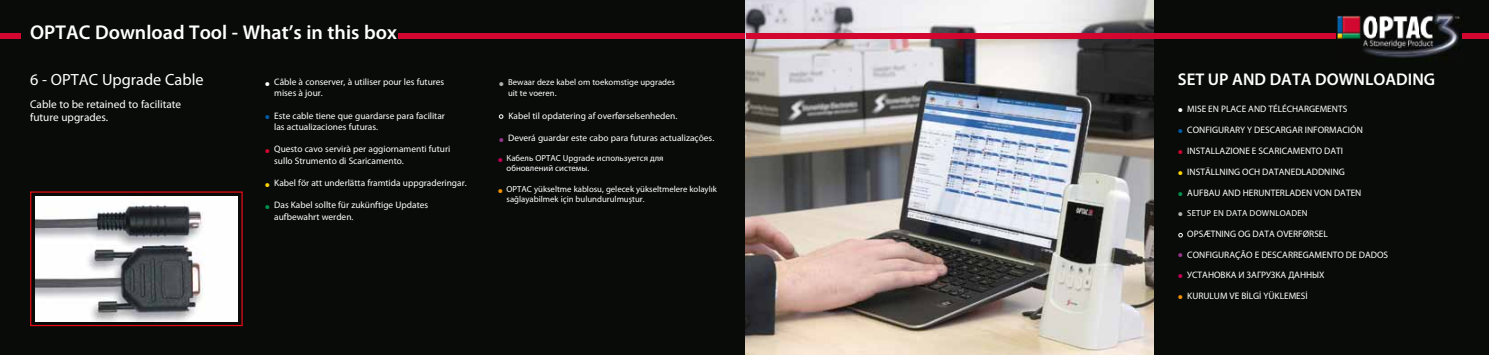
<style>
.page{position:relative;width:1489px;height:355px;background:#fff}
.page>*{position:absolute;margin:0;border:0;box-sizing:border-box;transform-origin:0 0}
.t1{font:600 20px "Myriad Pro";color:#fff}
.t2{font:600 17px "Myriad Pro";color:#fff}
.t3{font:16.25px "Myriad Pro";color:#fff}
.t4{font:11.25px/13.8px "Myriad Pro";color:#fff}
.t5{font:9.38px "Myriad Pro";color:#fff}
.t6{font:8.75px "Myriad Pro";color:#fff}
.t7{font:8.75px "Myriad Pro";letter-spacing:.02em;color:#fff}
.s1{font-size:18.75px}
.s2{font-size:18.75px;color:#005da9}
.s3{font-size:18.75px;color:#b3b2b2}
.s4{font-size:9.38px}
.s5{font-size:18.75px;color:#d30630}
.s6{font-size:18.75px;color:#ffd500}
.s7{font-size:18.75px;color:#96368b}
.s8{font-size:18.75px;color:#c60054}
.s9{font-size:18.75px;color:#f39200}
.s10{font-size:18.75px;color:#00924e}
</style>
<div class="page">
<div style="left:746px;top:0;width:743px;height:355px;background:#090b09"></div>
<div style="left:1462px;top:33px;width:27px;height:6px;background:#d30630"></div>
<img style="left:1335px;top:13px;width:125px;height:45px">
<div style="left:0;top:0;width:746px;height:355px;background:#090b09"></div>
<svg style="left:499px;top:114px;width:4px;height:5px"></svg>
<svg style="left:1178px;top:233px;width:4px;height:4px"></svg>
<div style="left:30px;top:191px;width:213px;height:135px;border:1px solid #e30b13"></div>
<img style="left:35px;top:196px;width:203px;height:125px">
<div style="left:399px;top:33px;width:347px;height:6px;background:#d30630"></div>
<div style="left:0;top:33px;width:20px;height:6px;background:#d30630"></div>
<img style="left:746px;top:0;width:407px;height:355px">
<div style="left:746px;top:33px;width:589px;height:6px;background:#d30630"></div>
<h1 class="t1" style="left:30px;top:20px;width:368px">OPTAC Download Tool - What’s in this box</h1>
<h3 class="t3" style="left:30px;top:69px;width:175px">6 - OPTAC Upgrade Cable</h3>
<p class="t4" style="left:30px;top:97px;width:153px">Cable to be retained to facilitate future upgrades.</p>
<p class="t5" style="left:265px;top:76px;width:181px"><span class="s1">•</span> Câble à conserver, à utiliser pour les futures</p>
<p class="t5" style="left:274px;top:88px;width:50px">mises à jour.</p>
<p class="t5" style="left:265px;top:110px;width:182px"><span class="s2">•</span> Este cable tiene que guardarse para facilitar</p>
<p class="t6" style="left:499px;top:77px;width:178px"><span class="s3">•</span> Bewaar deze kabel om toekomstige upgrades</p>
<p class="t6" style="left:508px;top:88px;width:50px">uit te voeren<span class="s4">.</span></p>
<p class="t5" style="left:508px;top:110px;width:170px">Kabel til opdatering af overførselsenheden.</p>
<h2 class="t2" style="left:1178px;top:68px;width:259px">SET UP AND DATA DOWNLOADING</h2>
<p class="t5" style="left:1178px;top:104px;width:171px"><span class="s1">•</span> MISE EN PLACE AND TÉLÉCHARGEMENTS</p>
<p class="t5" style="left:274px;top:121px;width:105px">las actualizaciones futuras.</p>
<p class="t5" style="left:265px;top:143px;width:187px"><span class="s5">•</span> Questo cavo servirà per aggiornamenti futuri</p>
<p class="t5" style="left:1178px;top:145px;width:167px"><span class="s5">•</span> INSTALLAZIONE E SCARICAMENTO DATI</p>
<p class="t5" style="left:274px;top:155px;width:131px">sullo Strumento di Scaricamento.</p>
<p class="t5" style="left:265px;top:177px;width:203px"><span class="s6">•</span> Kabel för att underlätta framtida uppgraderingar.</p>
<p class="t5" style="left:1178px;top:124px;width:186px"><span class="s2">•</span> CONFIGURARY Y DESCARGAR INFORMACIÓN</p>
<p class="t5" style="left:499px;top:132px;width:217px"><span class="s7">•</span> Deverá guardar este cabo para futuras actualizações.</p>
<p class="t6" style="left:498px;top:153px;width:167px"><span class="s8">•</span> Кабель OPTAC Upgrade используется для</p>
<p class="t6" style="left:507px;top:163px;width:84px">обновлений системы.</p>
<p class="t6" style="left:498px;top:184px;width:221px"><span class="s9">•</span> OPTAC yükseltme kablosu, gelecek yükseltmelere kolaylık</p>
<p class="t5" style="left:1178px;top:166px;width:168px"><span class="s6">•</span> INSTÄLLNING OCH DATANEDLADDNING</p>
<p class="t5" style="left:1178px;top:187px;width:185px"><span class="s10">•</span> AUFBAU AND HERUNTERLADEN VON DATEN</p>
<p class="t6" style="left:507px;top:194px;width:140px">sağlayabilmek için bulundurulmuştur.</p>
<p class="t5" style="left:265px;top:199px;width:165px"><span class="s10">•</span> Das Kabel sollte für zukünftige Updates</p>
<p class="t7" style="left:1178px;top:208px;width:131px"><span class="s3">•</span> SETUP EN DATA DOWNLOADEN</p>
<p class="t5" style="left:274px;top:211px;width:81px">aufbewahrt werden.</p>
<p class="t5" style="left:1187px;top:228px;width:142px">OPSÆTNING OG DATA OVERFØRSEL</p>
<p class="t5" style="left:1178px;top:249px;width:212px"><span class="s7">•</span> CONFIGURAÇÃO E DESCARREGAMENTO DE DADOS</p>
<p class="t5" style="left:1178px;top:269px;width:148px"><span class="s8">•</span> УСТАНОВКА И ЗАГРУЗКА ДАННЫХ</p>
<p class="t5" style="left:1178px;top:290px;width:131px"><span class="s9">•</span> KURULUM VE BİLGİ YÜKLEMESİ</p>
</div>
